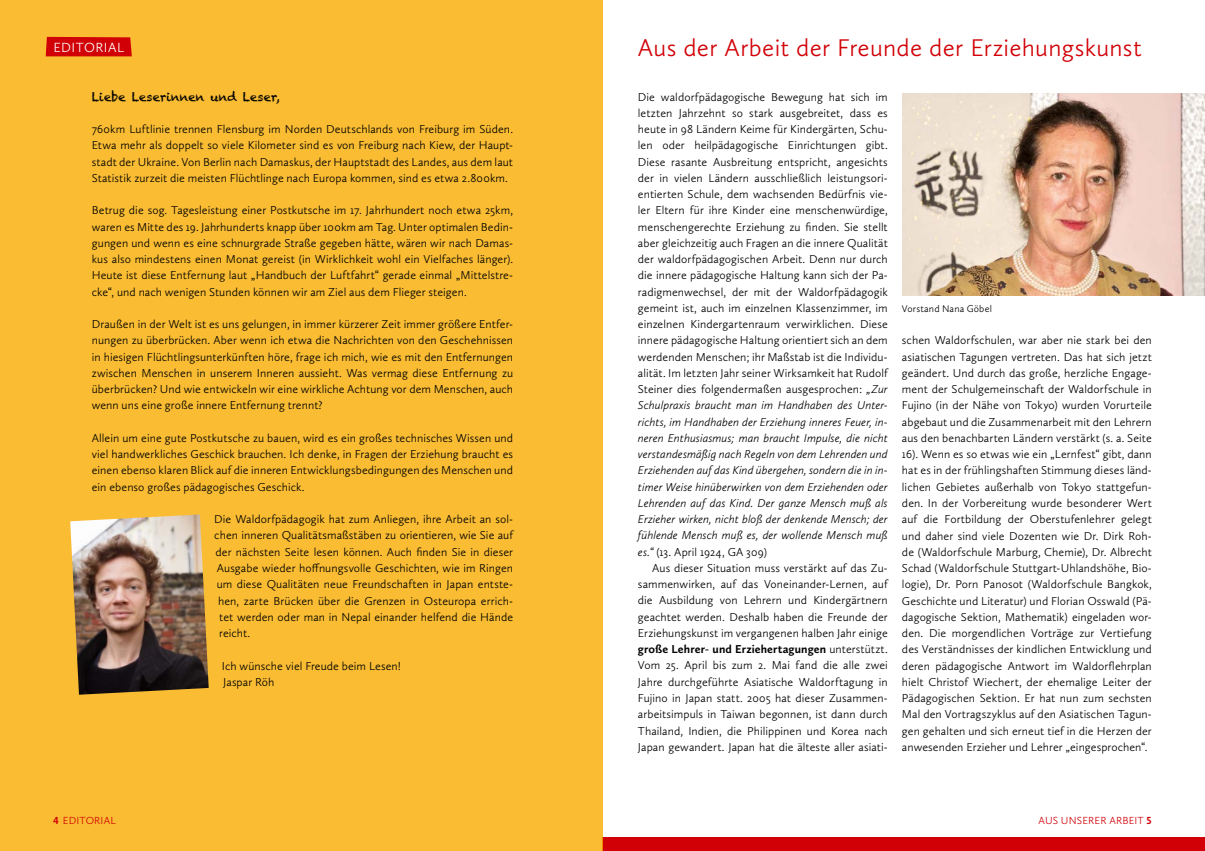
<style>
.page{position:relative;width:1205px;height:851px;background:#fff}
.page>*{position:absolute;margin:0;border:0;box-sizing:border-box;transform-origin:0 0}
.t1{font:300 25px "Calluna Sans";letter-spacing:.01em;color:#d10007}
.t2{font:300 13.75px "Calluna Sans";letter-spacing:.035em;color:#fff}
.t3{font:300 11.88px/16.2px "Calluna Sans";letter-spacing:.005em;color:#000;text-align:justify}
.t4{font:11.88px "Chalkduster";letter-spacing:.005em;color:#000}
.t5{font:300 10.62px "Calluna Sans";letter-spacing:.015em;color:#d10007}
.t6{font:300 10px "Calluna Sans";letter-spacing:.015em;color:#000}
.s1{font-weight:700}
.s2{font-style:italic}
</style>
<div class="page">
<div style="left:602px;top:836px;width:603px;height:14px;background:#d10007"></div>
<div style="left:0;top:0;width:602px;height:850px;background:#f9bc33"></div>
<img style="left:903px;top:93px;width:302px;height:202px">
<img style="left:70px;top:514px;width:139px;height:180px">
<div style="left:46px;top:37px;width:86px;height:19px;background:#d10007"></div>
<p class="t2" style="left:53px;top:39px;width:72px">EDITORIAL</p>
<h1 class="t1" style="left:638px;top:33px;width:505px">Aus der Arbeit der Freunde der Erziehungskunst</h1>
<p class="t4" style="left:92px;top:89px;width:190px">Liebe Leserinnen und Leser,</p>
<p class="t3" style="left:92px;top:121px;width:423px">760 km Luftlinie trennen Flensburg im Norden Deutschlands von Freiburg im Süden.<br>Etwa mehr als doppelt so viele Kilometer sind es von Freiburg nach Kiew, der Haupt&shy;stadt der Ukraine. Von Berlin nach Damaskus, der Hauptstadt des Landes, aus dem laut Statistik zurzeit die meisten Flüchtlinge nach Europa kommen, sind es etwa 2.800 km.</p>
<p class="t3" style="left:92px;top:202px;width:423px">Betrug die sog. Tagesleistung einer Postkutsche im 17. Jahrhundert noch etwa 25 km, waren es Mitte des 19. Jahrhunderts knapp über 100km am Tag. Unter optimalen Bedin&shy;gungen und wenn es eine schnurgrade Straße gegeben hätte, wären wir nach Damas&shy;kus also mindestens einen Monat gereist (in Wirklichkeit wohl ein Vielfaches länger).<br>Heute ist diese Entfernung laut „Handbuch der Luftfahrt“ gerade einmal „Mittelstre&shy;cke“, und nach wenigen Stunden können wir am Ziel aus dem Flieger steigen.</p>
<p class="t3" style="left:92px;top:316px;width:423px">Draußen in der Welt ist es uns gelungen, in immer kürzerer Zeit immer größere Entfer&shy;nungen zu überbrücken. Aber wenn ich etwa die Nachrichten von den Geschehnissen in hiesigen Flüchtlingsunterkünften höre, frage ich mich, wie es mit den Entfernungen zwischen Menschen in unserem Inneren aussieht. Was vermag diese Entfernung zu überbrücken? Und wie entwickeln wir eine wirkliche Achtung vor dem Menschen, auch wenn uns eine große innere Entfernung trennt?</p>
<p class="t3" style="left:92px;top:429px;width:423px">Allein um eine gute Postkutsche zu bauen, wird es ein großes technisches Wissen und viel handwerkliches Geschick brauchen. Ich denke, in Fragen der Erziehung braucht es einen ebenso klaren Blick auf die inneren Entwicklungsbedingungen des Menschen und ein ebenso großes pädagogisches Geschick.</p>
<p class="t3" style="left:214px;top:511px;width:300px">Die Waldorfpädagogik hat zum Anliegen, ihre Arbeit an sol-</p>
<p class="t3" style="left:214px;top:527px;width:300px">chen inneren Qualitätsmaßstäben zu orientieren, wie Sie auf</p>
<p class="t3" style="left:216px;top:543px;width:299px">der nächsten Seite lesen können. Auch finden Sie in dieser</p>
<p class="t3" style="left:217px;top:559px;width:298px">Ausgabe wieder hoffnungsvolle Geschichten, wie im Ringen</p>
<p class="t3" style="left:217px;top:576px;width:298px">um diese Qualitäten neue Freundschaften in Japan entste-</p>
<p class="t3" style="left:218px;top:592px;width:296px">hen, zarte Brücken über die Grenzen in Osteuropa errich-</p>
<p class="t3" style="left:219px;top:608px;width:295px">tet werden oder man in Nepal einander helfend die Hände</p>
<p class="t3" style="left:219px;top:624px;width:33px">reicht.</p>
<p class="t3" style="left:222px;top:657px;width:181px">Ich wünsche viel Freude beim Lesen!<br>Jaspar Röh</p>
<p class="t5" style="left:53px;top:813px;width:64px"><span class="s1">4</span> EDITORIAL</p>
<p class="t3" style="left:638px;top:88px;width:251px">Die waldorfpädagogische Bewegung hat sich im letzten Jahrzehnt so stark ausgebreitet, dass es heute in 98 Ländern Keime für Kindergärten, Schu&shy;len oder heilpädagogische Einrichtungen gibt.<br>Diese rasante Ausbreitung entspricht, angesichts der in vielen Ländern ausschließlich leistungsori&shy;entierten Schule, dem wachsenden Bedürfnis vie&shy;ler Eltern für ihre Kinder eine menschenwürdige, menschengerechte Erziehung zu finden. Sie stellt aber gleichzeitig auch Fragen an die innere Qualität der waldorfpädagogischen Arbeit. Denn nur durch die innere pädagogische Haltung kann sich der Pa&shy;radigmenwechsel, der mit der Waldorfpädagogik gemeint ist, auch im einzelnen Klassenzimmer, im einzelnen Kindergartenraum verwirklichen. Diese innere pädagogische Haltung orientiert sich an dem werdenden Menschen; ihr Maßstab ist die Individu&shy;alität. Im letzten Jahr seiner Wirksamkeit hat Rudolf Steiner dies folgendermaßen ausgesprochen: <span class="s2">„Zur Schulpraxis braucht man im Handhaben des Unter&shy;richts, im Handhaben der Erziehung inneres Feuer, in&shy;neren Enthusiasmus; man braucht Impulse, die nicht verstandesmäßig nach Regeln von dem Lehrenden und Erziehenden auf das Kind übergehen, sondern die in in&shy;timer Weise hinüberwirken von dem Erziehenden oder Lehrenden auf das Kind. Der ganze Mensch muß als Erzieher wirken, nicht bloß der denkende Mensch; der fühlende Mensch muß es, der wollende Mensch muß es.“</span> (13. April 1924, GA 309)</p>
<p class="t3" style="left:638px;top:559px;width:251px;text-indent:14px">Aus dieser Situation muss verstärkt auf das Zu&shy;sammenwirken, auf das Voneinander-Lernen, auf die Ausbildung von Lehrern und Kindergärtnern geachtet werden. Deshalb haben die Freunde der Erziehungskunst im vergangenen halben Jahr einige <span class="s1">große Lehrer- und Erziehertagungen</span> unterstützt.<br>Vom 25. April bis zum 2. Mai fand die alle zwei Jahre durchgeführte Asiatische Waldorftagung in Fujino in Japan statt. 2005 hat dieser Zusammen&shy;arbeitsimpuls in Taiwan begonnen, ist dann durch Thailand, Indien, die Philippinen und Korea nach Japan gewandert. Japan hat die älteste aller asiati-</p>
<p class="t6" style="left:902px;top:302px;width:91px">Vorstand Nana Göbel</p>
<p class="t3" style="left:902px;top:332px;width:251px">schen Waldorfschulen, war aber nie stark bei den asiatischen Tagungen vertreten. Das hat sich jetzt geändert. Und durch das große, herzliche Engage&shy;ment der Schulgemeinschaft der Waldorfschule in Fujino (in der Nähe von Tokyo) wurden Vorurteile abgebaut und die Zusammenarbeit mit den Lehrern aus den benachbarten Ländern verstärkt (s. a. Seite 16). Wenn es so etwas wie ein „Lernfest“ gibt, dann hat es in der frühlingshaften Stimmung dieses länd&shy;lichen Gebietes außerhalb von Tokyo stattgefun&shy;den. In der Vorbereitung wurde besonderer Wert auf die Fortbildung der Oberstufenlehrer gelegt und daher sind viele Dozenten wie Dr. Dirk Roh&shy;de (Waldorfschule Marburg, Chemie), Dr. Albrecht Schad (Waldorfschule Stuttgart-Uhlandshöhe, Bio&shy;logie), Dr. Porn Panosot (Waldorfschule Bangkok, Geschichte und Literatur) und Florian Osswald (Pä&shy;dagogische Sektion, Mathematik) eingeladen wor&shy;den. Die morgendlichen Vorträge zur Vertiefung des Verständnisses der kindlichen Entwicklung und deren pädagogische Antwort im Waldorflehrplan hielt Christof Wiechert, der ehemalige Leiter der Pädagogischen Sektion. Er hat nun zum sechsten Mal den Vortragszyklus auf den Asiatischen Tagun&shy;gen gehalten und sich erneut tief in die Herzen der anwesenden Erzieher und Lehrer „eingesprochen“.</p>
<p class="t5" style="left:1038px;top:813px;width:115px">AUS UNSERER ARBEIT <span class="s1">5</span></p>
</div>
